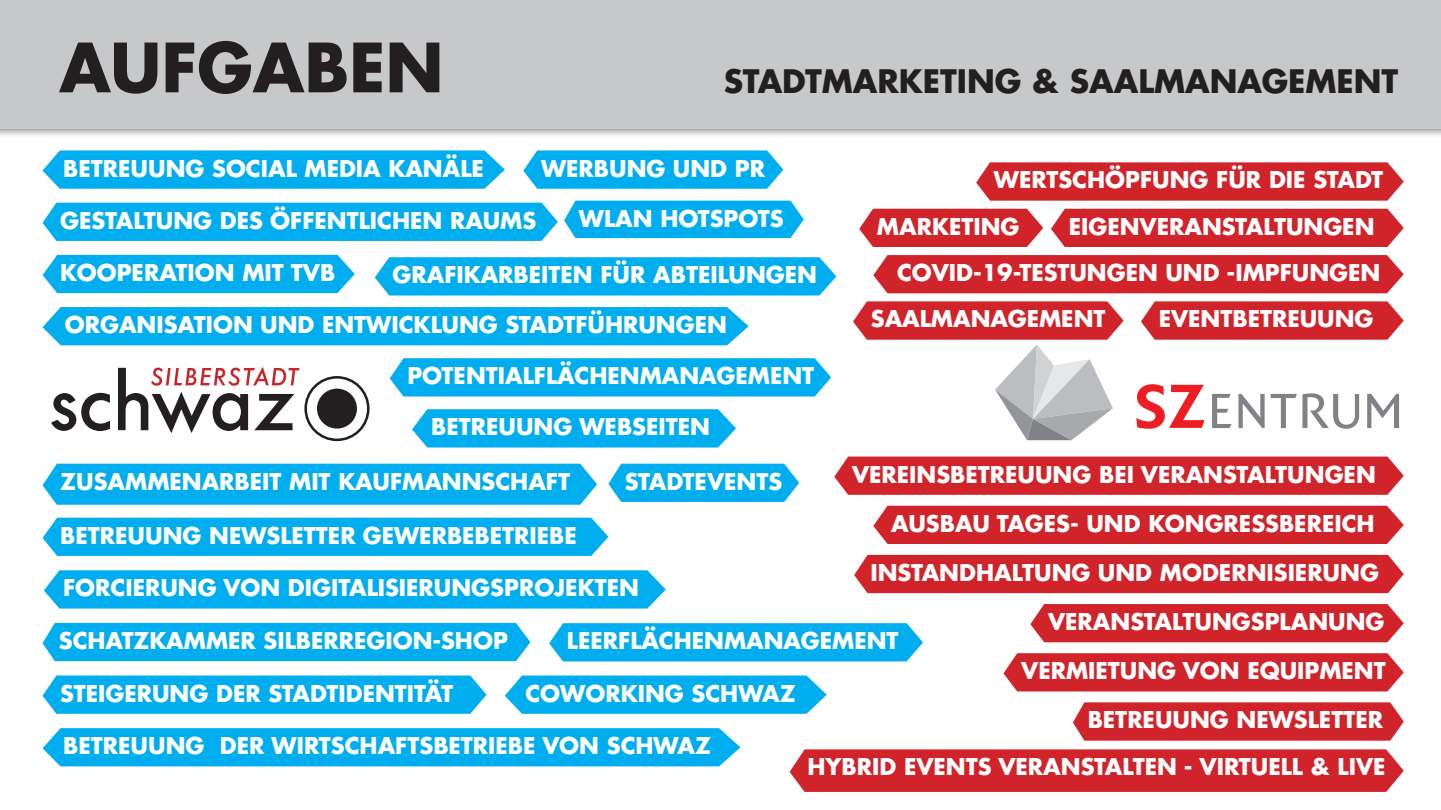
<style>
.page{position:relative;width:1441px;height:810px;background:#fff}
.page>*{position:absolute;margin:0;border:0;box-sizing:border-box;transform-origin:0 0}
.t1{font:700 66px "Futura LT Pro";color:#231f20}
.t2{font:700 31.5px "Futura LT Pro";color:#231f20}
.Text_im_Feld{font:700 22.5px "Futura LT Pro";color:#fff}
</style>
<div class="page">
<div style="left:0;top:0;width:1440px;height:138px;background:#231f20;opacity:.75"></div>
<div style="left:0;top:0;width:1440px;height:129px;background:#c7c8ca"></div>
<svg style="left:1136px;top:384px;width:68px;height:45px"></svg>
<svg style="left:1212px;top:394px;width:19px;height:34px"></svg>
<svg style="left:1270px;top:394px;width:26px;height:34px"></svg>
<svg style="left:1302px;top:393px;width:56px;height:36px"></svg>
<svg style="left:1238px;top:394px;width:26px;height:34px"></svg>
<svg style="left:1367px;top:394px;width:31px;height:34px"></svg>
<div style="left:43px;top:623px;width:487px;height:38px;background:#00aeef"></div>
<svg style="left:44px;top:570px;width:621px;height:39px;background:#0bb1ef"></svg>
<div style="left:1051px;top:209px;width:352px;height:38px;background:#d1232a"></div>
<svg style="left:853px;top:301px;width:270px;height:139px"></svg>
<svg style="left:976px;top:162px;width:427px;height:39px;background:#d32e35"></svg>
<svg style="left:859px;top:209px;width:184px;height:38px;background:#d4343b"></svg>
<svg style="left:1141px;top:301px;width:262px;height:39px;background:#d43239"></svg>
<div style="left:873px;top:506px;width:530px;height:38px;background:#d1232a"></div>
<div style="left:873px;top:255px;width:530px;height:38px;background:#d1232a"></div>
<div style="left:854px;top:555px;width:549px;height:38px;background:#d1232a"></div>
<div style="left:834px;top:457px;width:569px;height:38px;background:#d1232a"></div>
<svg style="left:789px;top:749px;width:614px;height:43px;background:#d22b31"></svg>
<div style="left:1030px;top:604px;width:373px;height:38px;background:#d1232a"></div>
<div style="left:1003px;top:653px;width:400px;height:38px;background:#d1232a"></div>
<svg style="left:1073px;top:702px;width:330px;height:39px;background:#d32e35"></svg>
<div style="left:43px;top:203px;width:515px;height:38px;background:#00aeef"></div>
<div style="left:549px;top:623px;width:373px;height:38px;background:#00aeef"></div>
<div style="left:43px;top:255px;width:312px;height:38px;background:#00aeef"></div>
<svg style="left:412px;top:409px;width:324px;height:39px;background:#11b3f0"></svg>
<div style="left:43px;top:464px;width:554px;height:41px;background:#00aeef"></div>
<div style="left:43px;top:728px;width:697px;height:38px;background:#00aeef"></div>
<div style="left:43px;top:518px;width:565px;height:38px;background:#00aeef"></div>
<div style="left:43px;top:307px;width:705px;height:38px;background:#00aeef"></div>
<svg style="left:608px;top:464px;width:191px;height:38px;background:#13b4f0"></svg>
<svg style="left:43px;top:150px;width:462px;height:39px;background:#0eb2ef"></svg>
<div style="left:43px;top:676px;width:443px;height:38px;background:#00aeef"></div>
<svg style="left:523px;top:150px;width:260px;height:39px;background:#13b4f0"></svg>
<div style="left:564px;top:201px;width:239px;height:37px;background:#00aeef"></div>
<div style="left:389px;top:358px;width:442px;height:38px;background:#00aeef"></div>
<svg style="left:51px;top:393px;width:59px;height:38px"></svg>
<svg style="left:118px;top:367px;width:251px;height:74px"></svg>
<svg style="left:504px;top:676px;width:322px;height:38px;background:#0fb2ef"></svg>
<svg style="left:375px;top:257px;width:461px;height:39px;background:#0cb2ef"></svg>
<p class="t1" style="left:59px;top:17px;width:386px">AUFGABEN</p>
<h2 class="t2" style="left:723px;top:57px;width:676px">STADTMARKETING &amp; SAALMANAGEMENT</h2>
<p class="Text_im_Feld" style="left:63px;top:151px;width:422px">BETREUUNG SOCIAL MEDIA KANÄLE</p>
<p class="Text_im_Feld" style="left:541px;top:151px;width:225px">WERBUNG UND PR</p>
<p class="Text_im_Feld" style="left:578px;top:201px;width:206px">WLAN HOTSPOTS</p>
<p class="Text_im_Feld" style="left:60px;top:203px;width:477px">GESTALTUNG DES ÖFFENTLICHEN RAUMS</p>
<p class="Text_im_Feld" style="left:60px;top:255px;width:276px">KOOPERATION MIT TVB</p>
<p class="Text_im_Feld" style="left:392px;top:258px;width:426px">GRAFIKARBEITEN FÜR ABTEILUNGEN</p>
<p class="Text_im_Feld" style="left:65px;top:307px;width:663px">ORGANISATION UND ENTWICKLUNG STADTFÜHRUNGEN</p>
<p class="Text_im_Feld" style="left:407px;top:359px;width:408px">POTENTIALFLÄCHENMANAGEMENT</p>
<p class="Text_im_Feld" style="left:431px;top:410px;width:280px">BETREUUNG WEBSEITEN</p>
<p class="Text_im_Feld" style="left:60px;top:464px;width:511px">ZUSAMMENARBEIT MIT KAUFMANNSCHAFT</p>
<p class="Text_im_Feld" style="left:624px;top:464px;width:159px">STADTEVENTS</p>
<p class="Text_im_Feld" style="left:60px;top:518px;width:518px">BETREUUNG NEWSLETTER GEWERBEBETRIEBE</p>
<p class="Text_im_Feld" style="left:63px;top:571px;width:577px">FORCIERUNG VON DIGITALISIERUNGSPROJEKTEN</p>
<p class="Text_im_Feld" style="left:993px;top:163px;width:391px">WERTSCHÖPFUNG FÜR DIE STADT</p>
<p class="Text_im_Feld" style="left:876px;top:209px;width:144px">MARKETING</p>
<p class="Text_im_Feld" style="left:1068px;top:209px;width:307px">EIGENVERANSTALTUNGEN</p>
<p class="Text_im_Feld" style="left:897px;top:255px;width:484px">COVID-19-TESTUNGEN UND -IMPFUNGEN</p>
<p class="Text_im_Feld" style="left:870px;top:302px;width:236px">SAALMANAGEMENT</p>
<p class="Text_im_Feld" style="left:1158px;top:302px;width:216px">EVENTBETREUUNG</p>
<p class="Text_im_Feld" style="left:851px;top:457px;width:525px">VEREINSBETREUUNG BEI VERANSTALTUNGEN</p>
<p class="Text_im_Feld" style="left:890px;top:506px;width:485px">AUSBAU TAGES- UND KONGRESSBEREICH</p>
<p class="Text_im_Feld" style="left:870px;top:555px;width:510px">INSTANDHALTUNG UND MODERNISIERUNG</p>
<p class="Text_im_Feld" style="left:59px;top:623px;width:450px">SCHATZKAMMER SILBERREGION-SHOP</p>
<p class="Text_im_Feld" style="left:60px;top:676px;width:394px">STEIGERUNG DER STADTIDENTITÄT</p>
<p class="Text_im_Feld" style="left:567px;top:623px;width:333px">LEERFLÄCHENMANAGEMENT</p>
<p class="Text_im_Feld" style="left:525px;top:676px;width:271px">COWORKING SCHWAZ</p>
<p class="Text_im_Feld" style="left:63px;top:728px;width:649px">BETREUUNG DER WIRTSCHAFTSBETRIEBE VON SCHWAZ</p>
<p class="Text_im_Feld" style="left:1047px;top:604px;width:338px">VERANSTALTUNGSPLANUNG</p>
<p class="Text_im_Feld" style="left:1021px;top:653px;width:366px">VERMIETUNG VON EQUIPMENT</p>
<p class="Text_im_Feld" style="left:1087px;top:703px;width:297px">BETREUUNG NEWSLETTER</p>
<p class="Text_im_Feld" style="left:807px;top:750px;width:579px">HYBRID EVENTS VERANSTALTEN - VIRTUELL &amp; LIVE</p>
</div>
